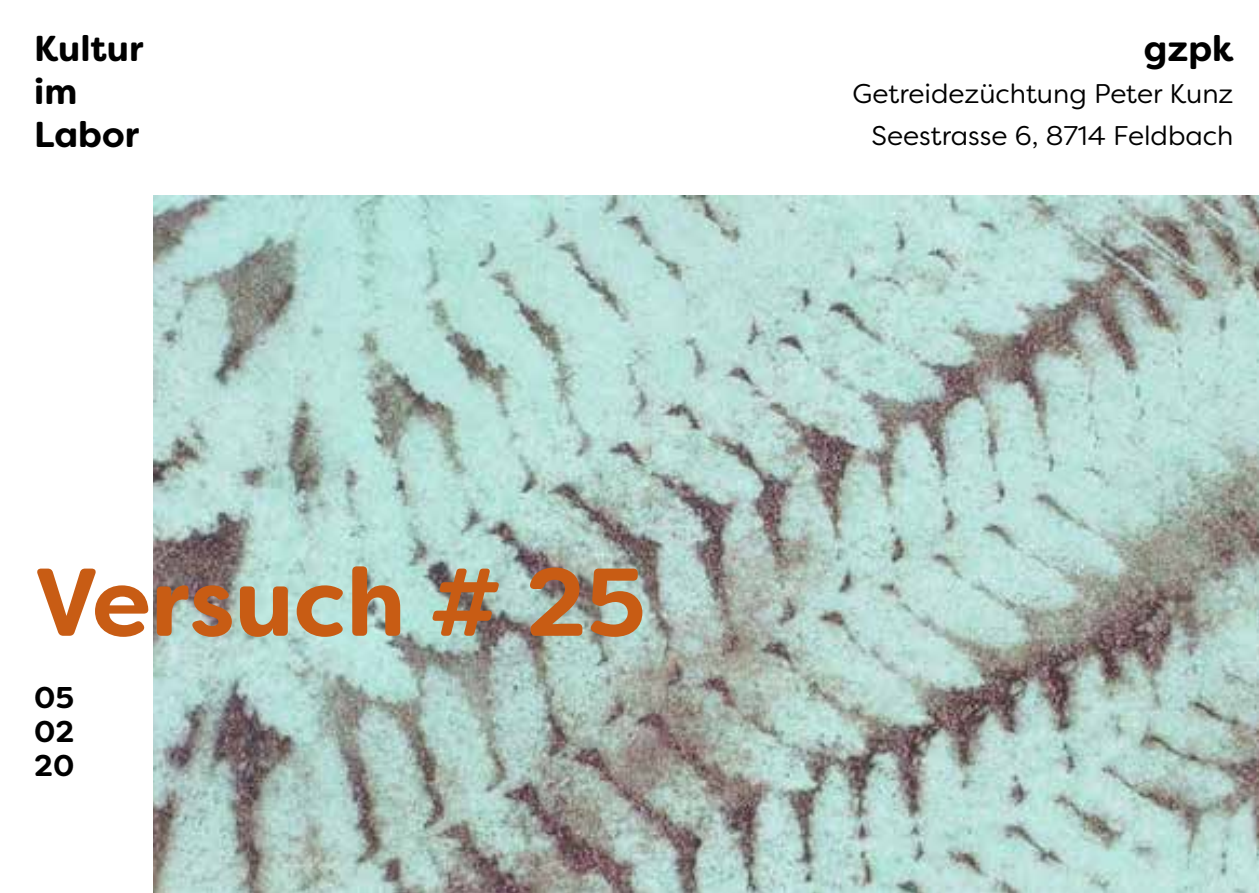
<style>
.page{position:relative;width:1259px;height:893px;background:#fff}
.page>*{position:absolute;margin:0;border:0;box-sizing:border-box;transform-origin:0 0}
.t1{font:700 96px "Filson Soft";color:#c85c14}
.t2{font:700 36px/43.2px "Filson Soft";color:#000}
.t3{font:700 30px "Filson Soft";color:#000}
.t4{font:27px/42px "Filson Soft";color:#000;text-align:right}
</style>
<div class="page">
<img style="left:153px;top:196px;width:1106px;height:697px">
<h2 class="t2" style="left:34px;top:27px;width:111px">Kultur im<br>Labor</h2>
<h2 class="t2" style="left:1143px;top:27px;width:91px">gzpk</h2>
<p class="t4" style="left:852px;top:72px;width:382px">Getreidezüchtung Peter Kunz<br>Seestrasse 6, 8714 Feldbach</p>
<h1 class="t1" style="left:34px;top:540px;width:613px">Versuch # 25</h1>
<p class="t3" style="left:34px;top:678px;width:42px">05</p>
<p class="t3" style="left:34px;top:712px;width:42px">02</p>
<p class="t3" style="left:34px;top:746px;width:42px">20</p>
</div>
